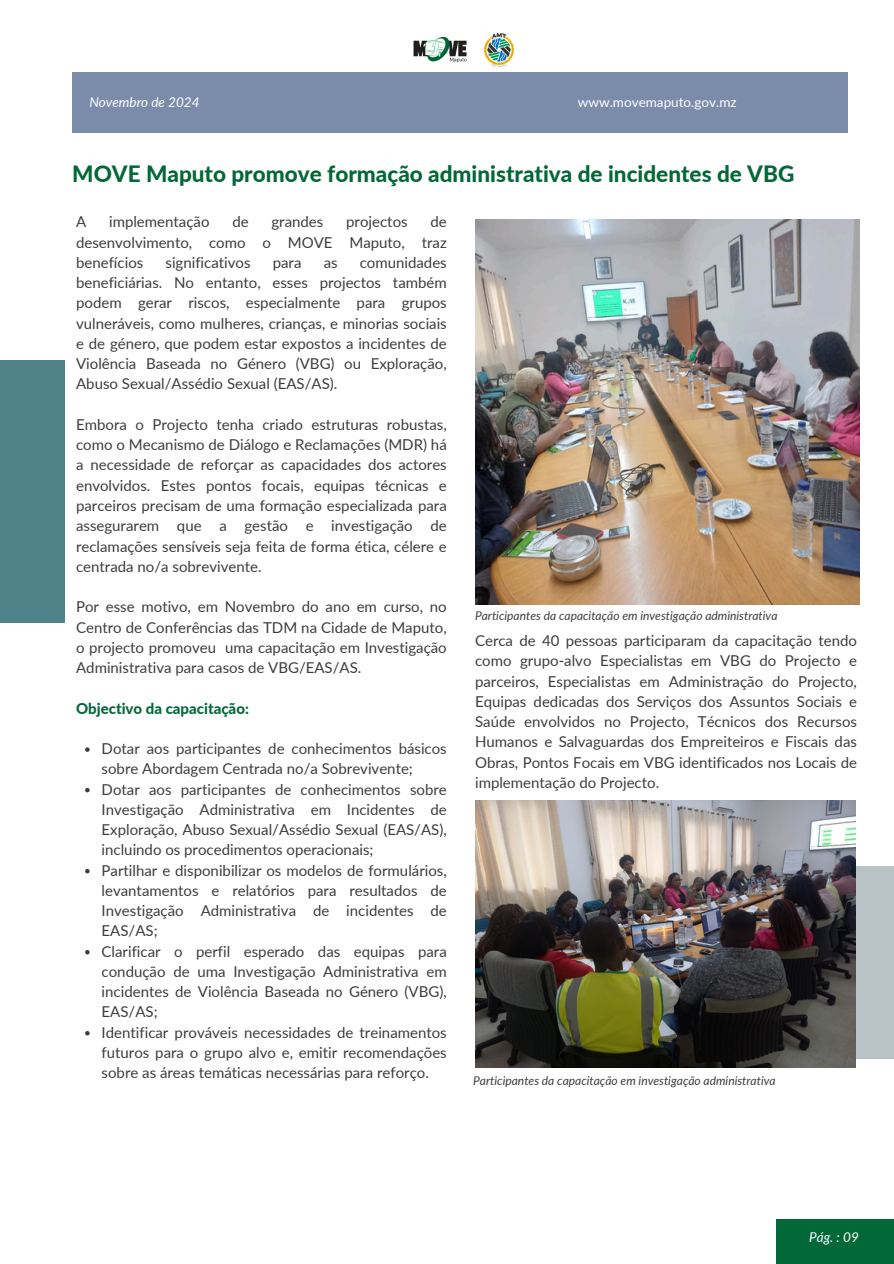
<style>
.page{position:relative;width:894px;height:1264px;background:#fff}
.page>*{position:absolute;margin:0;border:0;box-sizing:border-box;transform-origin:0 0}
.t1{font:800 22.5px "Lato";color:#036838}
.t2{font:15px/20.2px "Lato";color:#3d3d3d;text-align:justify}
.t3{font:800 15px "Lato";color:#036838}
.t4{font:13.5px "Lato";color:#fff}
.t5{font:italic 13.5px "Lato";color:#fff}
.t6{font:italic 12px "Lato";color:#3d3d3d}
</style>
<div class="page">
<div style="left:847px;top:866px;width:46px;height:192px;background:#b9c2c4"></div>
<div style="left:0;top:360px;width:64px;height:262px;background:#4f8389"></div>
<div style="left:776px;top:1219px;width:117px;height:44px;background:#036838"></div>
<img style="left:413px;top:36px;width:54px;height:27px">
<img style="left:484px;top:34px;width:29px;height:33px">
<div style="left:72px;top:72px;width:775px;height:61px;background:#7b8caa"></div>
<img style="left:475px;top:219px;width:383px;height:385px">
<img style="left:475px;top:800px;width:380px;height:267px">
<svg style="left:85px;top:747px;width:5px;height:4px"></svg>
<svg style="left:85px;top:787px;width:5px;height:5px"></svg>
<svg style="left:85px;top:868px;width:5px;height:5px"></svg>
<svg style="left:85px;top:950px;width:5px;height:4px"></svg>
<svg style="left:85px;top:1031px;width:5px;height:4px"></svg>
<p class="t5" style="left:89px;top:94px;width:112px">Novembro de 2024</p>
<p class="t5" style="left:116px;top:95px;width:98px">Novembro, 2023</p>
<p class="t4" style="left:617px;top:94px;width:160px">www.movemaputo.gov.mz</p>
<p class="t4" style="left:577px;top:94px;width:160px">www.movemaputo.gov.mz</p>
<p class="t1" style="left:72px;top:160px;width:723px">MOVE Maputo promove formação administrativa de incidentes de VBG</p>
<h3 class="t2" style="left:76px;top:211px;width:12px">A</h3>
<h3 class="t2" style="left:109px;top:211px;width:102px">implementação</h3>
<h3 class="t2" style="left:232px;top:211px;width:18px">de</h3>
<h3 class="t2" style="left:271px;top:211px;width:53px">grandes</h3>
<h3 class="t2" style="left:346px;top:211px;width:63px">projectos</h3>
<h3 class="t2" style="left:76px;top:211px;width:372px;text-indent:354px">de desenvolvimento, como o MOVE Maputo, traz benefícios</h3>
<h3 class="t2" style="left:76px;top:252px;width:372px;text-indent:283px">comunidades beneficiárias. No entanto, esses projectos também podem gerar riscos, especialmente para grupos vulneráveis, como mulheres, crianças, e minorias sociais e de género, que podem estar expostos a incidentes de Violência Baseada no Género (VBG) ou Exploração, Abuso Sexual/Assédio Sexual (EAS/AS).</h3>
<h3 class="t2" style="left:76px;top:414px;width:372px">Embora o Projecto tenha criado estruturas robustas, como o Mecanismo de Diálogo e Reclamações (MDR) há a necessidade de reforçar as capacidades dos actores envolvidos. Estes pontos focais, equipas técnicas e parceiros precisam de uma formação especializada para assegurarem que a gestão e investigação de reclamações sensíveis seja feita de forma ética, célere e centrada no/a sobrevivente.</h3>
<h3 class="t2" style="left:76px;top:596px;width:372px">Por esse motivo, em Novembro do ano em curso, no Centro de Conferências das TDM na Cidade de Maputo, o projecto promoveu uma capacitação em Investigação Administrativa para casos de VBG/EAS/AS.</h3>
<h3 class="t3" style="left:76px;top:698px;width:174px">Objectivo da capacitação:</h3>
<h1 class="t2" style="left:102px;top:738px;width:346px">Dotar aos participantes de conhecimentos básicos sobre Abordagem Centrada no/a Sobrevivente;</h1>
<h3 class="t2" style="left:102px;top:778px;width:346px">Dotar aos participantes de conhecimentos sobre Investigação Administrativa em Incidentes de Exploração, Abuso Sexual/Assédio Sexual (EAS/AS), incluindo os procedimentos operacionais;</h3>
<h3 class="t2" style="left:102px;top:859px;width:346px">Partilhar e disponibilizar os modelos de formulários, levantamentos e relatórios para resultados de Investigação Administrativa de incidentes de EAS/AS;</h3>
<h3 class="t2" style="left:102px;top:940px;width:346px">Clarificar o perfil esperado das equipas para condução de uma Investigação Administrativa em incidentes de Violência Baseada no Género (VBG), EAS/AS;</h3>
<h2 class="t2" style="left:102px;top:1021px;width:346px">Identificar prováveis necessidades de treinamentos futuros para o grupo alvo e, emitir recomendações sobre as áreas temáticas necessárias para reforço.</h2>
<h3 class="t2" style="left:165px;top:252px;width:87px">significativos</h3>
<h3 class="t2" style="left:273px;top:252px;width:30px">para</h3>
<h3 class="t2" style="left:323px;top:252px;width:15px">as</h3>
<p class="t6" style="left:475px;top:608px;width:304px">Participantes da capacitação em investigação administrativa</p>
<p class="t2" style="left:475px;top:630px;width:383px">Cerca de 40 pessoas participaram da capacitação tendo como grupo-alvo Especialistas em VBG do Projecto e parceiros, Especialistas em Administração do Projecto, Equipas dedicadas dos Serviços dos Assuntos Sociais e Saúde envolvidos no Projecto, Técnicos dos Recursos Humanos e Salvaguardas dos Empreiteiros e Fiscais das Obras, Pontos Focais em VBG identificados nos Locais de implementação do Projecto.</p>
<p class="t6" style="left:473px;top:1072px;width:304px">Participantes da capacitação em investigação administrativa</p>
<p class="t5" style="left:809px;top:1228px;width:51px">Pág. : 09</p>
</div>
